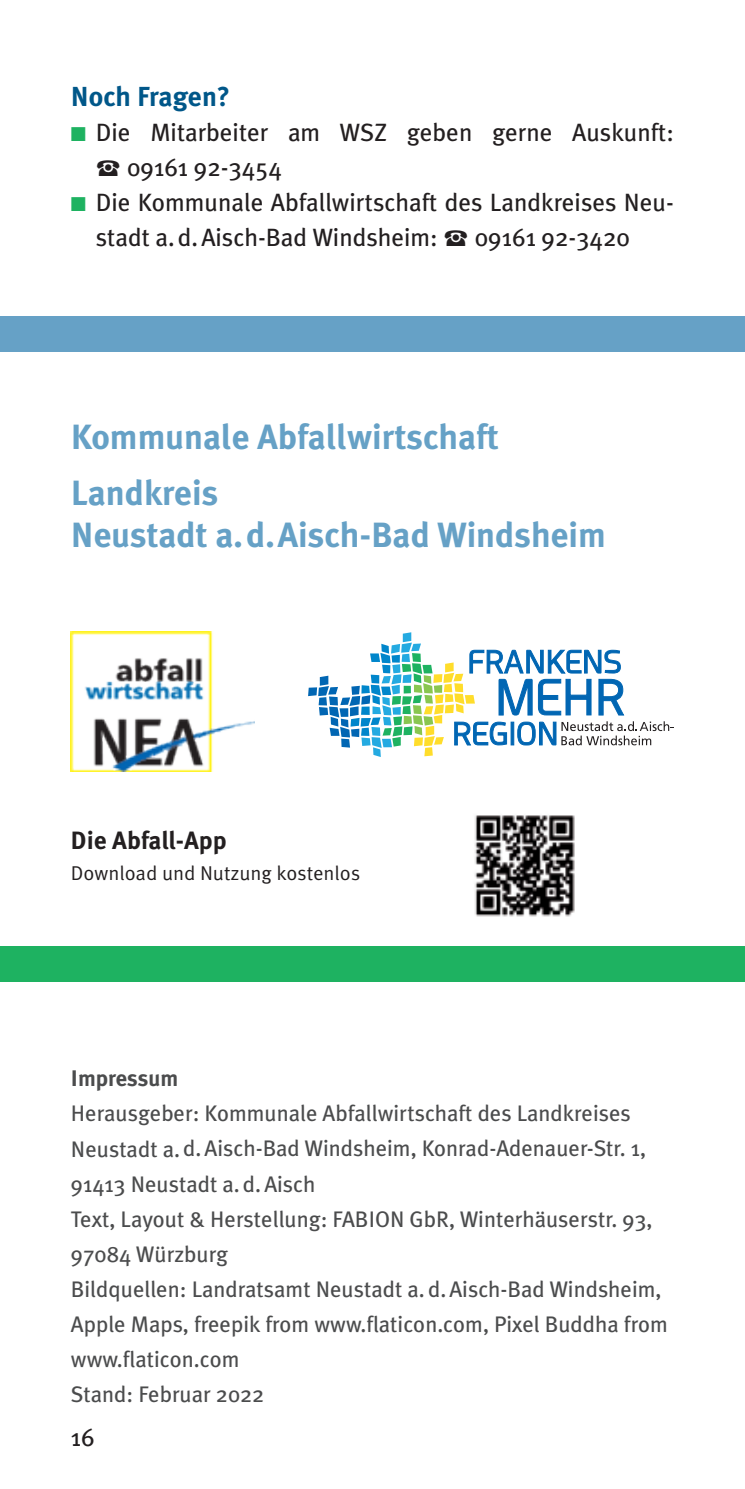
<style>
.page{position:relative;width:745px;height:1489px;background:#fff}
.page>*{position:absolute;margin:0;border:0;box-sizing:border-box;transform-origin:0 0}
.t1{font:700 35px/56.2px "Meta Plus";color:#66a1c6}
.t2{font:700 27.5px "Meta Plus";color:#005789}
.t3{font:25px/35px "Meta Plus";color:#231f20}
.t4{font:700 25px "Meta OT";color:#231f20}
.t5{font:22.5px/35px "Meta Plus";color:#4b4c4d}
.t6{font:700 22.5px "Meta Plus";color:#4b4c4d}
.t7{font:20px "Meta OT Norm";letter-spacing:-.005em;color:#231f20}
.s1{color:#1eb261}
</style>
<div class="page">
<div style="left:0;top:316px;width:744px;height:35px;background:#66a1c6"></div>
<div style="left:0;top:946px;width:744px;height:35px;background:#1eb261"></div>
<img style="left:474px;top:815px;width:101px;height:102px">
<svg style="left:308px;top:632px;width:365px;height:125px"></svg>
<img style="left:71px;top:631px;width:183px;height:140px">
<p class="t2" style="left:71px;top:80px;width:161px">Noch Fragen?</p>
<p class="t3" style="left:96px;top:114px;width:579px;text-indent:-25px"><span class="s1">■</span> Die Mitarbeiter am WSZ geben gerne Auskunft: ☎ 09161 92-3454</p>
<p class="t3" style="left:96px;top:184px;width:579px;text-indent:-25px"><span class="s1">■</span> Die Kommunale Abfallwirtschaft des Landkreises Neu&shy;stadt a.d.Aisch-Bad Windsheim: ☎ 09161 92-3420</p>
<h1 class="t1" style="left:71px;top:408px;width:429px">Kommunale Abfallwirtschaft<br>Landkreis</h1>
<h1 class="t1" style="left:71px;top:506px;width:536px">Neustadt a.d.Aisch-Bad Windsheim</h1>
<p class="t4" style="left:71px;top:824px;width:157px">Die Abfall-App</p>
<p class="t7" style="left:71px;top:861px;width:291px">Download und Nutzung kostenlos</p>
<p class="t6" style="left:71px;top:1065px;width:109px">Impressum</p>
<p class="t5" style="left:71px;top:1095px;width:598px">Herausgeber: Kommunale Abfallwirtschaft des Landkreises Neustadt a. d.Aisch-Bad Windsheim, Konrad-Adenauer-Str. 1, 91413 Neustadt a. d.Aisch<br>Text, Layout &amp; Herstellung: FABION GbR, Winterhäuserstr. 93, 97084 Würzburg<br>Bildquellen: Landratsamt Neustadt a. d.Aisch-Bad Windsheim, Apple Maps, freepik from www.flaticon.com, Pixel Buddha from www.flaticon.com<br>Stand: Februar 2022</p>
<p class="t3" style="left:71px;top:1418px;width:25px">16</p>
</div>
